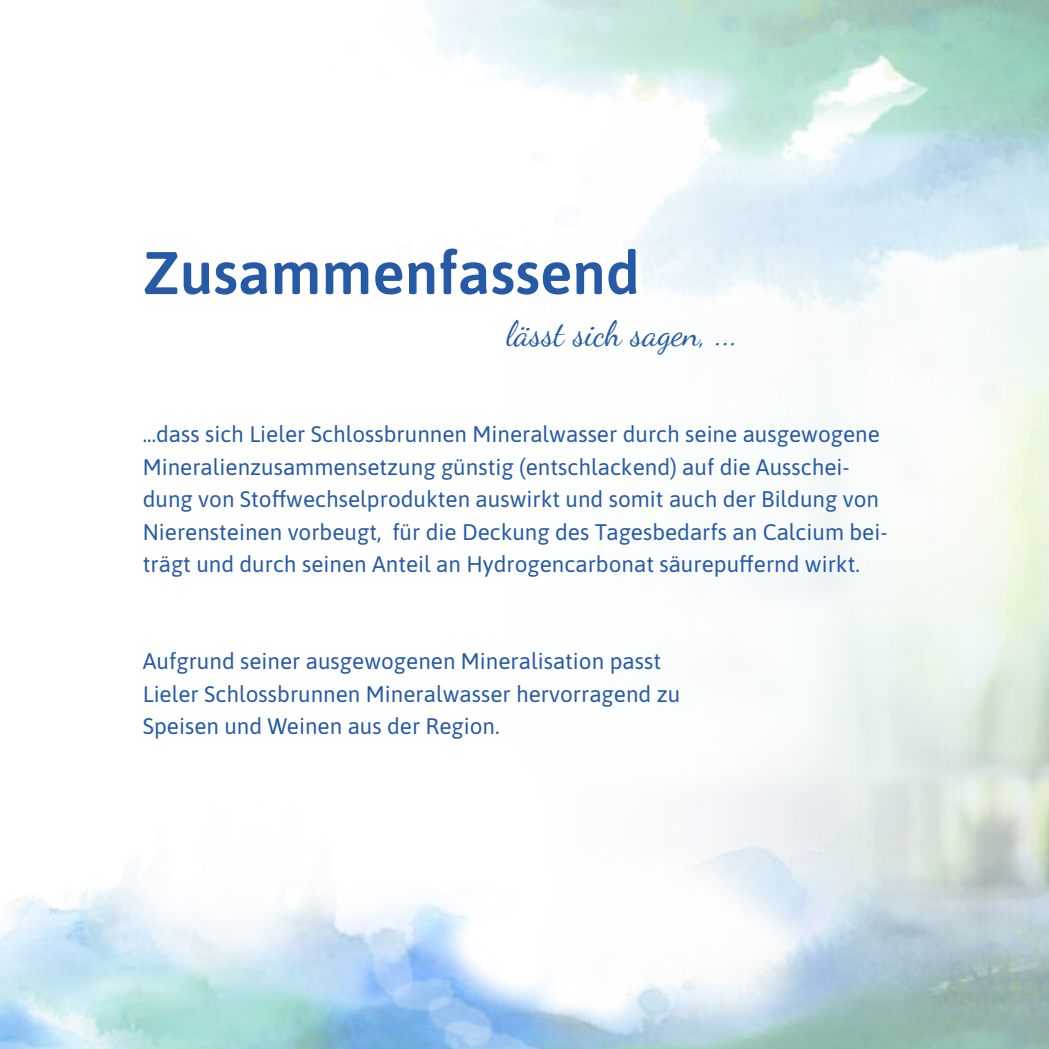
<style>
.page{position:relative;width:1049px;height:1049px;background:#fff}
.page>*{position:absolute;margin:0;border:0;box-sizing:border-box;transform-origin:0 0}
.t1{font:600 60px "Asap";color:#265aa6}
.t2{font:35px "Dancing Script";color:#265aa6}
.t3{font:22.5px/32.5px "Asap";color:#265aa6}
</style>
<div class="page">
<h1 class="t1" style="left:143px;top:231px;width:498px">Zusammenfassend</h1>
<h2 class="t2" style="left:507px;top:307px;width:233px">lässt sich sagen, ...</h2>
<p class="t3" style="left:143px;top:417px;width:746px">...dass sich Lieler Schlossbrunnen Mineralwasser durch seine ausgewogene Mineralienzusammensetzung günstig (entschlackend) auf die Ausschei&shy;dung von Stoffwechselprodukten auswirkt und somit auch der Bildung von Nierensteinen vorbeugt, für die Deckung des Tagesbedarfs an Calcium bei&shy;trägt und durch seinen Anteil an Hydrogencarbonat säurepuffernd wirkt.</p>
<p class="t3" style="left:143px;top:644px;width:539px">Aufgrund seiner ausgewogenen Mineralisation passt<br>Lieler Schlossbrunnen Mineralwasser hervorragend zu<br>Speisen und Weinen aus der Region.</p>
</div>
